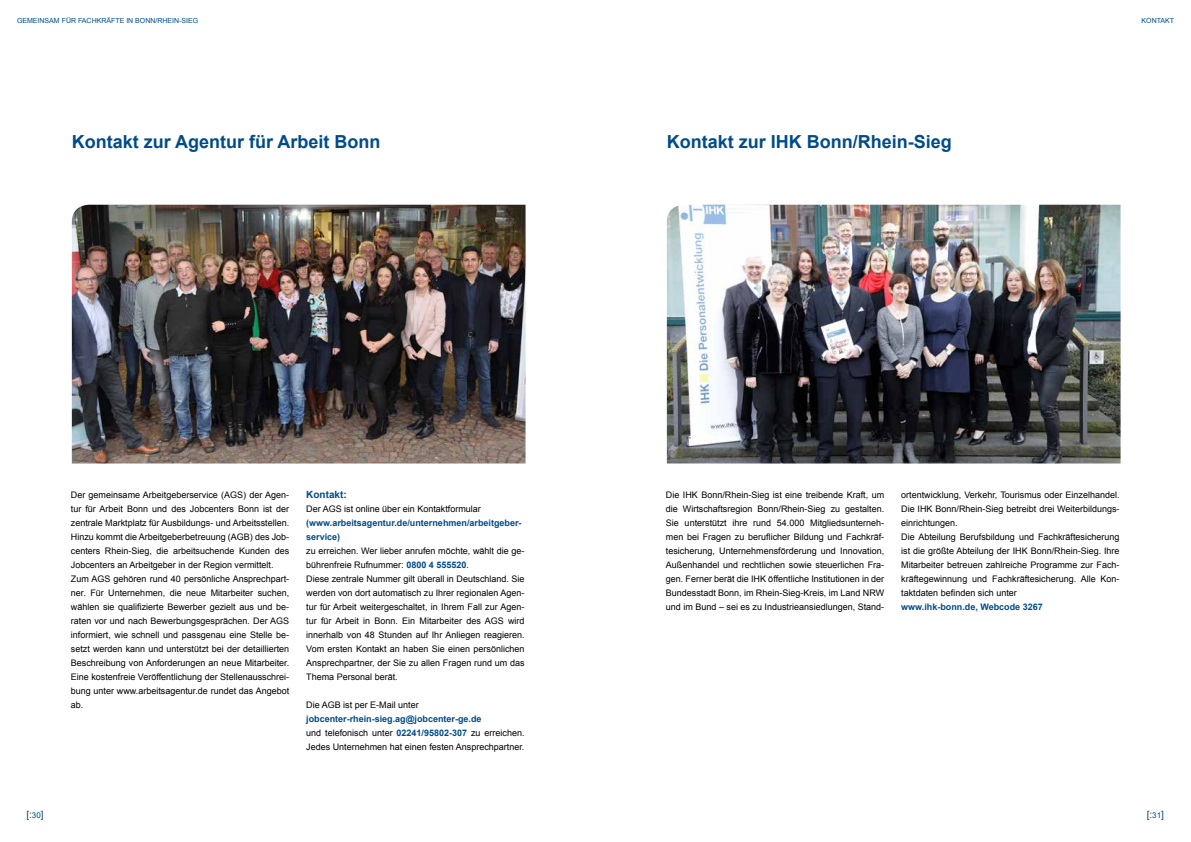
<style>
.page{position:relative;width:1191px;height:842px;background:#fff}
.page>*{position:absolute;margin:0;border:0;box-sizing:border-box;transform-origin:0 0}
.t1{font:700 18px "Arial";color:#004c89}
.t2{font:10px "Arial";color:#004c89}
.t3{font:700 10px "Arial";color:#004c89}
.t4{font:9px/14px "Arial";color:#000}
.t5{font:700 9px/14px "Arial";color:#004c89}
.t6{font:7px "Arial";color:#004c89}
.s1{font-weight:700;color:#004c89}
.s2{font-size:8px}
</style>
<div class="page">
<img style="left:72px;top:205px;width:453px;height:258px">
<img style="left:667px;top:205px;width:453px;height:258px">
<p class="t6" style="left:17px;top:16px;width:183px">GEMEINSAM FÜR FACHKRÄFTE IN BONN/RHEIN-SIEG</p>
<p class="t6" style="left:1141px;top:16px;width:34px">KONTAKT</p>
<h1 class="t1" style="left:72px;top:130px;width:310px">Kontakt zur Agentur für Arbeit Bonn</h1>
<h1 class="t1" style="left:667px;top:130px;width:287px">Kontakt zur IHK Bonn/Rhein-Sieg</h1>
<p class="t3" style="left:306px;top:488px;width:42px">Kontakt:</p>
<p class="t4" style="left:306px;top:502px;width:176px">Der AGS ist online über ein Kontaktformular</p>
<p class="t5" style="left:306px;top:516px;width:217px">(www.arbeitsagentur.de/unternehmen/arbeitgeber&shy;service)</p>
<p class="t4" style="left:306px;top:544px;width:220px">zu erreichen. Wer lieber anrufen möchte, wählt die ge&shy;bührenfreie Rufnummer: <span class="s1">0800 4 555520</span>.<br>Diese zentrale Nummer gilt überall in Deutschland. Sie werden von dort automatisch zu Ihrer regionalen Agen&shy;tur für Arbeit weitergeschaltet, in Ihrem Fall zur Agen&shy;tur für Arbeit in Bonn. Ein Mitarbeiter des AGS wird innerhalb von 48 Stunden auf Ihr Anliegen reagieren.<br>Vom ersten Kontakt an haben Sie einen persönlichen Ansprechpartner, der Sie zu allen Fragen rund um das Thema Personal berät.</p>
<p class="t4" style="left:306px;top:698px;width:114px">Die AGB ist per E-Mail unter</p>
<p class="t4" style="left:306px;top:712px;width:220px"><span class="s1">jobcenter-rhein-sieg.ag@jobcenter-ge.de<br></span>und telefonisch unter <span class="s1">02241/95802-307</span> zu erreichen.<br>Jedes Unternehmen hat einen festen Ansprechpartner.</p>
<p class="t4" style="left:71px;top:488px;width:220px">Der gemeinsame Arbeitgeberservice (AGS) der Agen&shy;tur für Arbeit Bonn und des Jobcenters Bonn ist der zentrale Marktplatz für Ausbildungs- und Arbeitsstellen.<br>Hinzu kommt die Arbeitgeberbetreuung (AGB) des Job&shy;centers Rhein-Sieg, die arbeitsuchende Kunden des Jobcenters an Arbeitgeber in der Region vermittelt.<br>Zum AGS gehören rund 40 persönliche Ansprechpart&shy;ner. Für Unternehmen, die neue Mitarbeiter suchen, wählen sie qualifizierte Bewerber gezielt aus und be&shy;raten vor und nach Bewerbungsgesprächen. Der AGS informiert, wie schnell und passgenau eine Stelle be&shy;setzt werden kann und unterstützt bei der detaillierten Beschreibung von Anforderungen an neue Mitarbeiter.<br>Eine kostenfreie Veröffentlichung der Stellenausschrei&shy;bung unter www.arbeitsagentur.de rundet das Angebot ab.</p>
<p class="t4" style="left:666px;top:488px;width:220px;text-align:justify">Die IHK Bonn/Rhein-Sieg ist eine treibende Kraft, um die Wirtschaftsregion Bonn/Rhein-Sieg zu gestalten.<br>Sie unterstützt ihre rund 54.000 Mitgliedsunterneh&shy;men bei Fragen zu beruflicher Bildung und Fachkräf&shy;tesicherung, Unternehmensförderung und Innovation, Außenhandel und rechtlichen sowie steuerlichen Fra&shy;gen. Ferner berät die IHK öffentliche Institutionen in der Bundesstadt Bonn, im Rhein-Sieg-Kreis, im Land NRW und im Bund – sei es zu Industrieansiedlungen, Stand-</p>
<p class="t4" style="left:901px;top:488px;width:220px">ortentwicklung, Verkehr, Tourismus oder Einzelhandel.<br>Die IHK Bonn/Rhein-Sieg betreibt drei Weiterbildungs&shy;einrichtungen.<br>Die Abteilung Berufsbildung und Fachkräftesicherung ist die größte Abteilung der IHK Bonn/Rhein-Sieg. Ihre Mitarbeiter betreuen zahlreiche Programme zur Fach&shy;kräftegewinnung und Fachkräftesicherung. Alle Kon&shy;taktdaten befinden sich unter</p>
<p class="t5" style="left:901px;top:600px;width:143px">www.ihk-bonn.de, Webcode 3267</p>
<p class="t2" style="left:26px;top:808px;width:19px">[:<span class="s2">30</span>]</p>
<p class="t2" style="left:1146px;top:808px;width:19px">[:<span class="s2">31</span>]</p>
</div>
